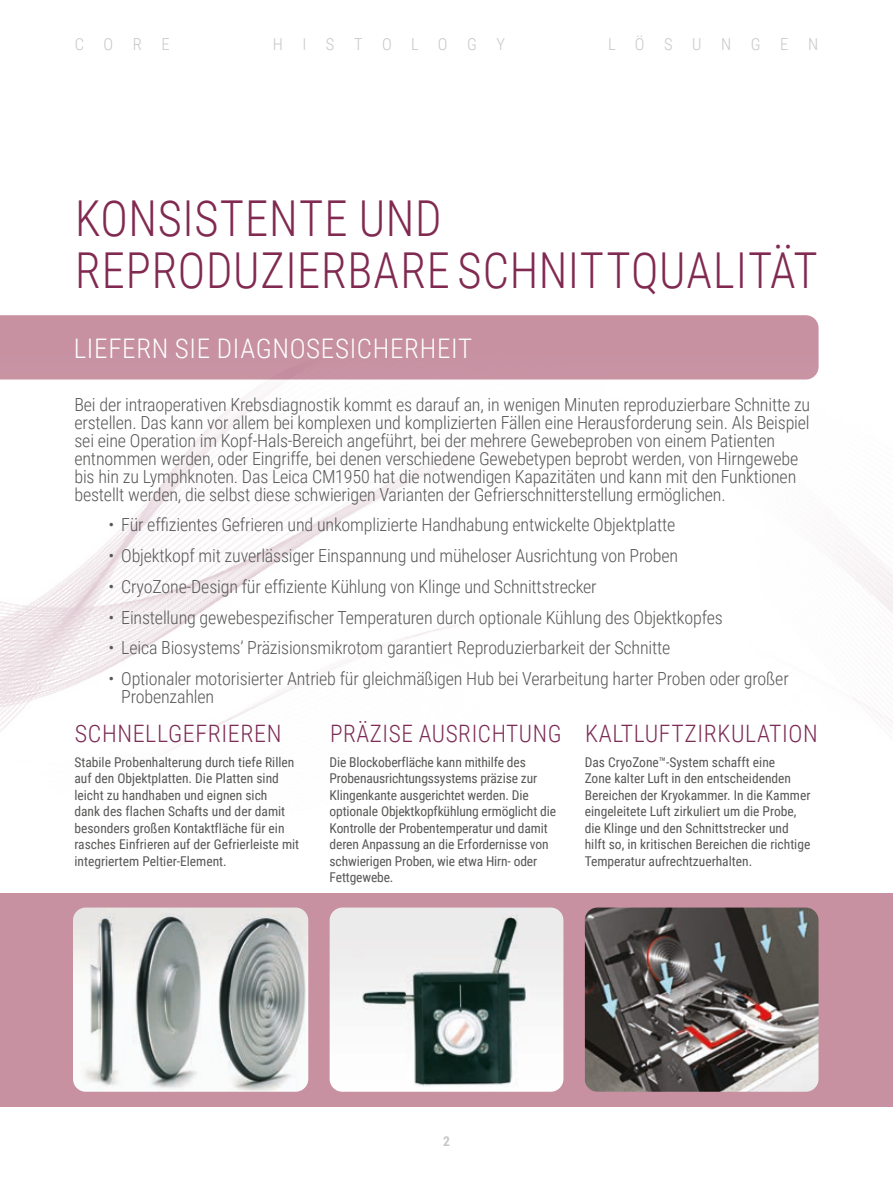
<style>
.page{position:relative;width:893px;height:1191px;background:#fff}
.page>*{position:absolute;margin:0;border:0;box-sizing:border-box;transform-origin:0 0}
.t1{font:300 49.5px/52.5px "Roboto Condensed";letter-spacing:.015em;color:#812a51;scale:.94 1}
.t2{font:300 27px "Roboto Condensed";letter-spacing:.025em;color:#fff}
.t3{font:300 24px "Roboto Condensed";letter-spacing:.025em;color:#7c2c56}
.t4{font:300 18px/18px "Roboto Condensed";letter-spacing:-.01em;color:#575756}
.t5{font:300 16.5px "Roboto Condensed";letter-spacing:1.185em;color:#c7c7c6}
.t6{font:13.5px/16.5px "Roboto Condensed";color:#575756}
.t7{font:700 13.5px "Roboto Condensed";color:#c7c7c6}
</style>
<div class="page">
<img style="left:0;top:315px;width:893px;height:434px">
<div style="left:0;top:893px;width:893px;height:213px;background:#c791a2"></div>
<img style="left:73px;top:907px;width:235px;height:184px">
<img style="left:330px;top:907px;width:233px;height:184px">
<img style="left:585px;top:907px;width:233px;height:184px">
<p class="t5" style="left:75px;top:32px;width:97px">CORE</p>
<p class="t5" style="left:273px;top:32px;width:234px">HISTOLOGY</p>
<p class="t5" style="left:608px;top:32px;width:211px">LÖSUNGEN</p>
<h1 class="t1" style="left:75px;top:190px;width:791px">KONSISTENTE UND<br>REPRODUZIERBARE SCHNITTQUALITÄT</h1>
<h2 class="t2" style="left:74px;top:330px;width:400px">LIEFERN SIE DIAGNOSESICHERHEIT</h2>
<p class="t4" style="left:74px;top:394px;width:737px">Bei der intraoperativen Krebsdiagnostik kommt es darauf an, in wenigen Minuten reproduzierbare Schnitte zu erstellen. Das kann vor allem bei komplexen und komplizierten Fällen eine Herausforderung sein. Als Beispiel sei eine Operation im Kopf-Hals-Bereich angeführt, bei der mehrere Gewebeproben von einem Patienten entnommen werden, oder Eingriffe, bei denen verschiedene Gewebetypen beprobt werden, von Hirngewebe bis hin zu Lymphknoten. Das Leica CM1950 hat die notwendigen Kapazitäten und kann mit den Funktionen bestellt werden, die selbst diese schwierigen Varianten der Gefrierschnitterstellung ermöglichen.</p>
<p class="t4" style="left:108px;top:515px;width:568px">• Für effizientes Gefrieren und unkomplizierte Handhabung entwickelte Objektplatte</p>
<p class="t4" style="left:108px;top:546px;width:571px">• Objektkopf mit zuverlässiger Einspannung und müheloser Ausrichtung von Proben</p>
<p class="t4" style="left:108px;top:577px;width:490px">• CryoZone-Design für effiziente Kühlung von Klinge und Schnittstrecker</p>
<p class="t4" style="left:108px;top:607px;width:616px">• Einstellung gewebespezifischer Temperaturen durch optionale Kühlung des Objektkopfes</p>
<p class="t4" style="left:108px;top:638px;width:563px">• Leica Biosystems’ Präzisionsmikrotom garantiert Reproduzierbarkeit der Schnitte</p>
<p class="t4" style="left:121px;top:669px;width:669px;text-indent:-13px">• Optionaler motorisierter Antrieb für gleichmäßigen Hub bei Verarbeitung harter Proben oder großer<br>Probenzahlen</p>
<h3 class="t3" style="left:75px;top:716px;width:208px">SCHNELLGEFRIEREN</h3>
<p class="t6" style="left:74px;top:753px;width:226px">Stabile Probenhalterung durch tiefe Rillen auf den Objektplatten. Die Platten sind leicht zu handhaben und eignen sich<br>dank des flachen Schafts und der damit besonders großen Kontaktfläche für ein rasches Einfrieren auf der Gefrierleiste mit integriertem Peltier-Element.</p>
<h3 class="t3" style="left:330px;top:716px;width:233px">PRÄZISE AUSRICHTUNG</h3>
<p class="t6" style="left:330px;top:753px;width:228px">Die Blockoberfläche kann mithilfe des Probenausrichtungssystems präzise zur Klingenkante ausgerichtet werden. Die optionale Objektkopfkühlung ermöglicht die Kontrolle der Probentemperatur und damit deren Anpassung an die Erfordernisse von schwierigen Proben, wie etwa Hirn- oder Fettgewebe.</p>
<h3 class="t3" style="left:585px;top:716px;width:234px">KALTLUFTZIRKULATION</h3>
<p class="t6" style="left:585px;top:753px;width:227px">Das CryoZone™-System schafft eine<br>Zone kalter Luft in den entscheidenden Bereichen der Kryokammer. In die Kammer eingeleitete Luft zirkuliert um die Probe, die Klinge und den Schnittstrecker und hilft so, in kritischen Bereichen die richtige Temperatur aufrechtzuerhalten.</p>
<p class="t7" style="left:443px;top:1132px;width:8px">2</p>
</div>
